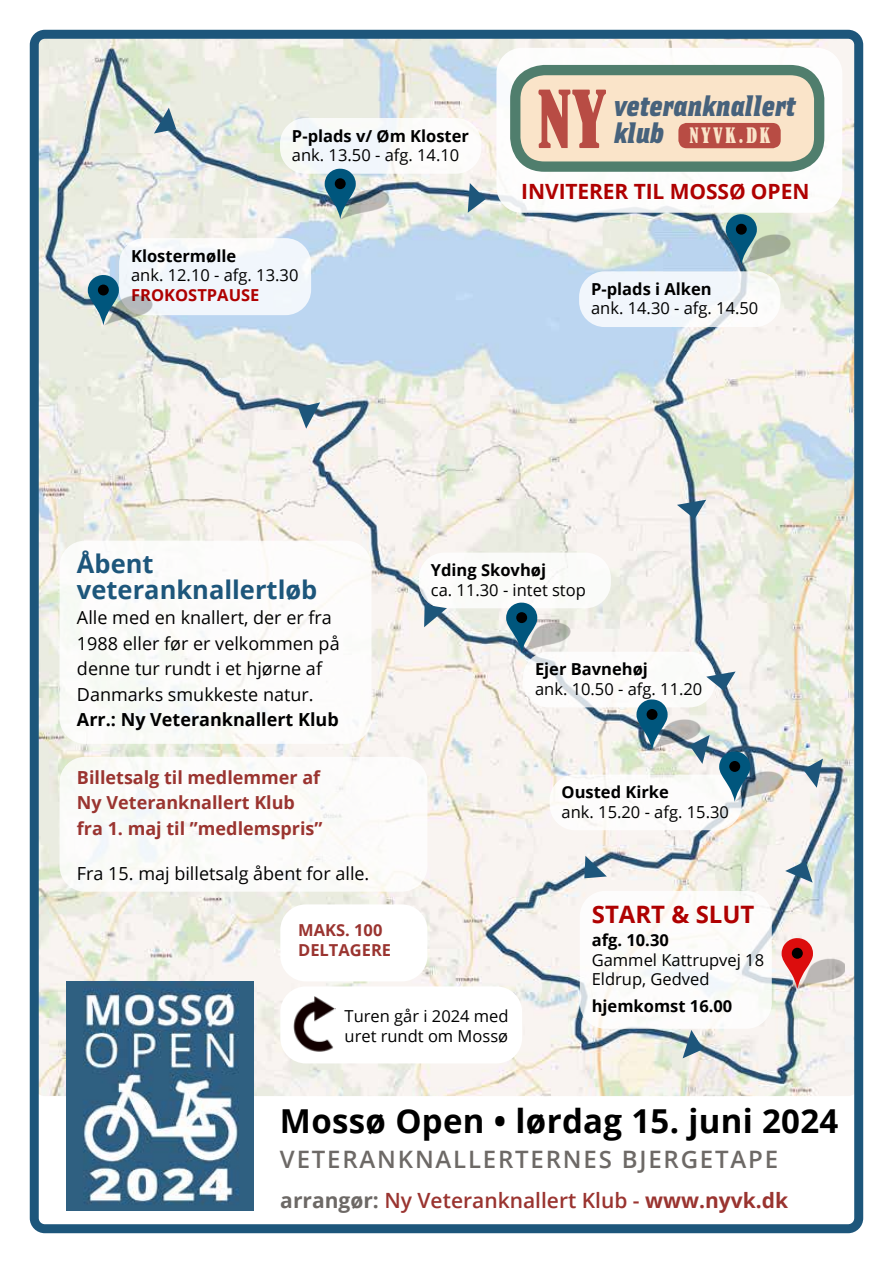
<style>
.page{position:relative;width:893px;height:1263px;background:#fff}
.page>*{position:absolute;margin:0;border:0;box-sizing:border-box;transform-origin:0 0}
.t1{font:condensed 74.1px "Bernard";color:#b84c44}
.t2{font:700 33px "Open Sans";letter-spacing:.01em;color:#000}
.t3{font:30px "Ellipsoideogram";color:#47627c}
.t4{font:700 25.5px/25.5px "Open Sans";color:#1d567b}
.t5{font:600 24px "Open Sans";letter-spacing:.075em;color:#6d6966}
.t6{font:700 24px "Open Sans";color:#af0101}
.t7{font:600 21px "Open Sans";color:#9a3430}
.t8{font:700 21px "Open Sans";letter-spacing:-.005em;color:#af0101}
.t9{font:condensed 19.95px "Bernard";letter-spacing:.13em;color:#fae4c9}
.t10{font:18px/25.5px "Open Sans";color:#000}
.t11{font:700 18px/25.5px "Open Sans";color:#9a3430}
.t12{font:700 18px "Open Sans";color:#000}
.t13{font:16.5px/19.5px "Open Sans";color:#000}
.t14{font:700 16.5px "Open Sans";color:#000}
.t15{font:700 16.5px/19.5px "Open Sans";color:#9a3430}
.t16{font:700 16.5px "Open Sans";color:#af0101}
.s1{font-family:"Ellipsoideogram";font-stretch:normal;font-size:30px;color:#47627c}
.s2{font-weight:700;color:#6d6966}
.s3{font-weight:700}
</style>
<div class="page">
<img style="left:40px;top:40px;width:813px;height:1056px">
<img style="left:67px;top:982px;width:187px;height:228px">
<div style="left:523px;top:652px;width:192px;height:55px;background:#fff;border-radius:26px"></div>
<div style="left:280px;top:986px;width:242px;height:77px;background:#fff;border-radius:26px"></div>
<img style="left:293px;top:996px;width:42px;height:56px">
<div style="left:280px;top:118px;width:201px;height:56px;background:#fff;border-radius:26px"></div>
<div style="left:119px;top:238px;width:192px;height:77px;background:#f1f6fc;border-radius:26px"></div>
<svg style="left:579px;top:271px;width:201px;height:56px;fill:#f1f6fc"></svg>
<div style="left:419px;top:553px;width:192px;height:55px;background:#fff;border-radius:26px"></div>
<div style="left:580px;top:891px;width:192px;height:138px;background:#fff;border-radius:26px"></div>
<div style="left:496px;top:48px;width:346px;height:165px;background:#fff;border-radius:26px"></div>
<div style="left:515px;top:70px;width:304px;height:97px;background:#fae4c9;border-radius:29px"></div>
<div style="left:510px;top:65px;width:314px;height:107px;border:10px solid #507e6d;border-radius:29px"></div>
<div style="left:678px;top:123px;width:103px;height:25px;background:#b84c44;border-radius:8px"></div>
<div style="left:60px;top:541px;width:311px;height:203px;background:#fff;border-radius:26px"></div>
<div style="left:60px;top:757px;width:367px;height:135px;background:#fff;border-radius:26px"></div>
<div style="left:280px;top:904px;width:147px;height:77px;background:#fff;border-radius:26px"></div>
<div style="left:550px;top:774px;width:192px;height:56px;background:#fff;border-radius:26px"></div>
<svg style="left:325px;top:168px;width:31px;height:6px"></svg>
<img style="left:318px;top:174px;width:74px;height:52px">
<svg style="left:726px;top:214px;width:31px;height:6px"></svg>
<img style="left:720px;top:220px;width:73px;height:51px">
<svg style="left:88px;top:275px;width:31px;height:5px"></svg>
<img style="left:82px;top:280px;width:73px;height:52px">
<svg style="left:510px;top:602px;width:24px;height:6px"></svg>
<img style="left:500px;top:608px;width:74px;height:52px">
<svg style="left:781px;top:938px;width:32px;height:5px"></svg>
<img style="left:775px;top:943px;width:69px;height:53px">
<svg style="left:640px;top:699px;width:24px;height:6px"></svg>
<img style="left:630px;top:705px;width:74px;height:52px">
<svg style="left:785px;top:861px;width:28px;height:21px"></svg>
<svg style="left:803px;top:759px;width:20px;height:29px"></svg>
<svg style="left:424px;top:605px;width:23px;height:22px"></svg>
<svg style="left:298px;top:402px;width:22px;height:27px"></svg>
<svg style="left:154px;top:108px;width:22px;height:25px"></svg>
<svg style="left:468px;top:183px;width:18px;height:30px"></svg>
<svg style="left:706px;top:671px;width:30px;height:20px"></svg>
<svg style="left:677px;top:500px;width:29px;height:19px"></svg>
<svg style="left:584px;top:856px;width:23px;height:22px"></svg>
<svg style="left:689px;top:735px;width:21px;height:29px"></svg>
<svg style="left:719px;top:751px;width:31px;height:6px"></svg>
<img style="left:713px;top:757px;width:74px;height:52px">
<svg style="left:683px;top:1030px;width:20px;height:28px"></svg>
<div style="left:30px;top:30px;width:833px;height:1203px;border:9px solid #1d567b;border-radius:11px"></div>
<p class="t14" style="left:292px;top:124px;width:178px">P-plads v/ Øm Kloster</p>
<p class="t13" style="left:292px;top:145px;width:169px">ank. 13.50 - afg. 14.10</p>
<h1 class="t1" style="left:537px;top:77px;width:71px">NY</h1>
<h3 class="t3" style="left:614px;top:84px;width:183px">veteranknallert</h3>
<p class="t9" style="left:614px;top:124px;width:158px"><span class="s1">klub</span> NYVK.DK</p>
<p class="t8" style="left:521px;top:177px;width:290px">INVITERER TIL MOSSØ OPEN</p>
<p class="t14" style="left:131px;top:244px;width:107px">Klostermølle</p>
<p class="t13" style="left:131px;top:265px;width:169px">ank. 12.10 - afg. 13.30</p>
<p class="t16" style="left:131px;top:283px;width:130px">FROKOSTPAUSE</p>
<p class="t14" style="left:591px;top:277px;width:122px">P-plads i Alken</p>
<p class="t13" style="left:591px;top:298px;width:169px">ank. 14.30 - afg. 14.50</p>
<h3 class="t4" style="left:77px;top:551px;width:242px">Åbent veteranknallertløb</h3>
<p class="t10" style="left:77px;top:605px;width:264px">Alle med en knallert, der er fra<br>1988 eller før er velkommen på denne tur rundt i et hjørne af<br>Danmarks smukkeste natur.</p>
<p class="t12" style="left:77px;top:707px;width:263px">Arr.: Ny Veteranknallert Klub</p>
<p class="t11" style="left:77px;top:764px;width:247px">Billetsalg til medlemmer af<br>Ny Veteranknallert Klub fra 1. maj til ”medlemspris”</p>
<p class="t10" style="left:77px;top:860px;width:294px">Fra 15. maj billetsalg åbent for alle.</p>
<p class="t14" style="left:431px;top:558px;width:117px">Yding Skovhøj</p>
<p class="t13" style="left:431px;top:579px;width:157px">ca. 11.30 - intet stop</p>
<p class="t14" style="left:535px;top:658px;width:114px">Ejer Bavnehøj</p>
<p class="t13" style="left:535px;top:679px;width:169px">ank. 10.50 - afg. 11.20</p>
<p class="t14" style="left:562px;top:780px;width:109px">Ousted Kirke</p>
<p class="t13" style="left:562px;top:801px;width:169px">ank. 15.20 - afg. 15.30</p>
<p class="t15" style="left:298px;top:920px;width:95px">MAKS. 100<br>DELTAGERE</p>
<p class="t13" style="left:345px;top:1006px;width:166px">Turen går i 2024 med uret rundt om Mossø</p>
<h3 class="t6" style="left:592px;top:897px;width:164px">START &amp; SLUT</h3>
<p class="t14" style="left:592px;top:929px;width:79px">afg. 10.30</p>
<p class="t13" style="left:592px;top:950px;width:174px">Gammel Kattrupvej 18<br>Eldrup, Gedved</p>
<p class="t14" style="left:592px;top:995px;width:142px">hjemkomst 16.00</p>
<h2 class="t2" style="left:280px;top:1098px;width:560px">Mossø Open • lørdag 15. juni 2024</h2>
<h3 class="t5" style="left:280px;top:1142px;width:500px">VETERANKNALLERTERNES BJERGETAPE</h3>
<p class="t7" style="left:280px;top:1186px;width:509px"><span class="s2">arrangør:</span> Ny Veteranknallert Klub - <span class="s3">www.nyvk.dk</span></p>
</div>
